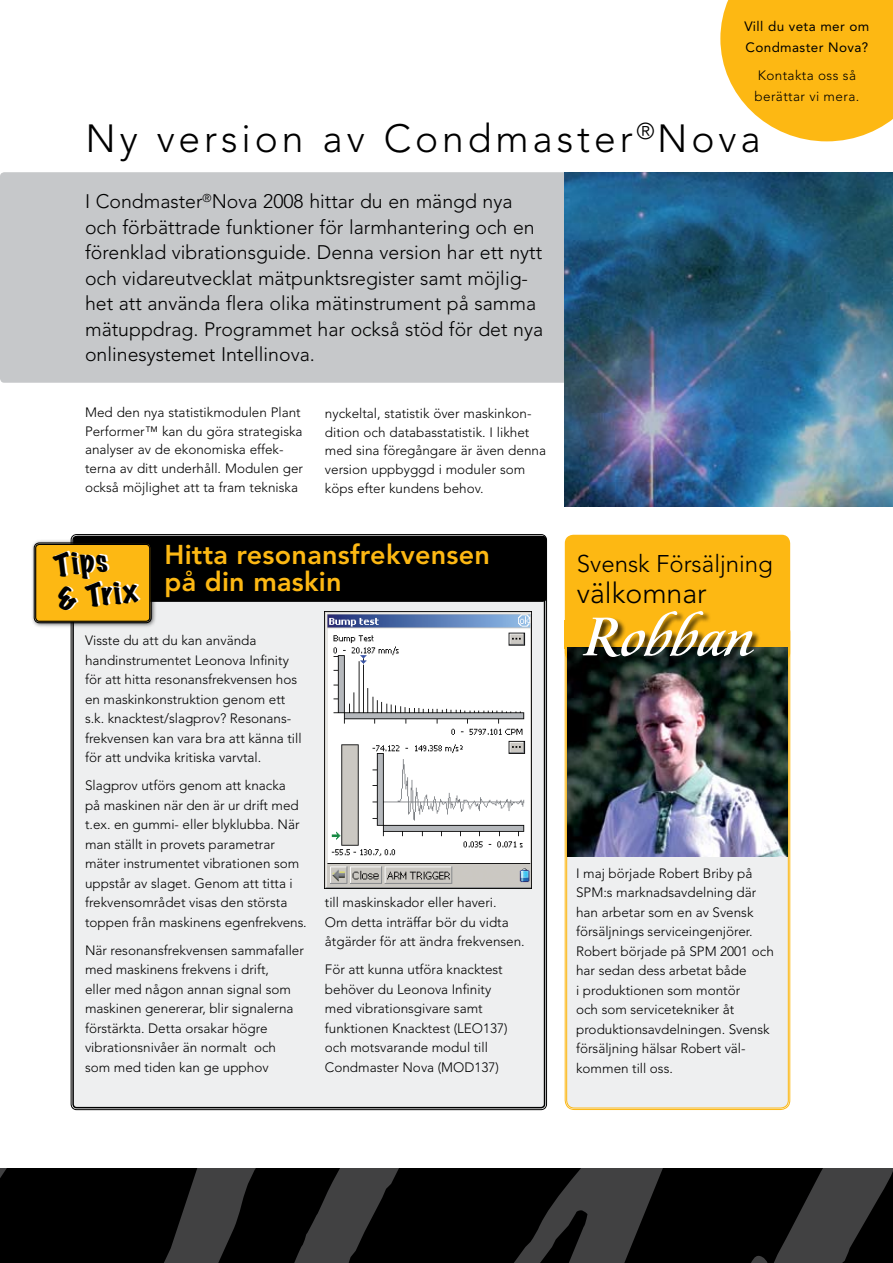
<style>
.page{position:relative;width:893px;height:1263px;background:#fff}
.page>*{position:absolute;margin:0;border:0;box-sizing:border-box;transform-origin:0 0}
.t1{font:69px "Florens";color:#fff}
.t2{font:300 39px "Avenir";letter-spacing:.1em;color:#000}
.t3{font:300 28.5px "Avenir LT Std";color:#000}
.t4{font:expanded 28.35px/34px "Marker Felt";color:#000}
.t5{font:800 27px/27px "Avenir LT Std";letter-spacing:.01em;color:#fdb813}
.t6{font:300 24px "Avenir LT Std";color:#000}
.t7{font:300 19.5px/25.5px "Avenir";color:#000}
.t8{font:300 13.5px/19.5px "Avenir LT Std";color:#000}
.t9{font:300 13.5px/18.8px "Avenir";color:#000}
.t10{font:13.5px/20.2px "Avenir LT Std";letter-spacing:.03em;color:#000}
.t11{font:300 13.5px/20.2px "Avenir LT Std";letter-spacing:.03em;color:#000}
</style>
<div class="page">
<svg style="left:0;top:1168px;width:245px;height:95px;background:#0e0e0e"></svg>
<svg style="left:245px;top:1168px;width:459px;height:95px;background:#141414"></svg>
<svg style="left:704px;top:1168px;width:189px;height:95px;background:#181818"></svg>
<svg style="left:720px;top:0;width:173px;height:141px;background:#fdc02e"></svg>
<div style="left:566px;top:623px;width:223px;height:486px;background:#eeeff0;border-radius:9px"></div>
<div style="left:565px;top:535px;width:225px;height:126px;background:#fdb813;border-radius:9px"></div>
<img style="left:567px;top:648px;width:221px;height:208px">
<div style="left:0;top:172px;width:893px;height:211px;background:#c6c8ca"></div>
<img style="left:565px;top:173px;width:328px;height:333px">
<div style="left:72px;top:536px;width:473px;height:572px;background:#eeeff0;border-radius:4px"></div>
<div style="left:74px;top:536px;width:473px;height:66px;background:#000;border-radius:4px"></div>
<div style="left:31px;top:539px;width:149px;height:113px;background:#000;opacity:.75"></div>
<div style="left:35px;top:544px;width:115px;height:78px;background:#fdb813;border-radius:4px"></div>
<div style="left:34px;top:543px;width:117px;height:80px;border:1px solid #000;border-radius:5px"></div>
<div style="left:35px;top:544px;width:115px;height:78px;border:1px solid #000;border-radius:4px"></div>
<div style="left:582px;top:611px;width:311px;height:129px;background:#000;opacity:.75"></div>
<img style="left:325px;top:612px;width:206px;height:276px">
<p class="t10" style="left:744px;top:17px;width:127px">Vill du veta mer om<br>Condmaster Nova?</p>
<p class="t11" style="left:754px;top:66px;width:106px">Kontakta oss så berättar vi mera.</p>
<h2 class="t2" style="left:85px;top:116px;width:677px">Ny version av Condmaster<sup>®</sup>Nova</h2>
<p class="t7" style="left:85px;top:189px;width:460px">I Condmaster<sup>®</sup>Nova 2008 hittar du en mängd nya och förbättrade funktioner för larmhantering och en förenklad vibrationsguide. Denna version har ett nytt och vidareutvecklat mätpunktsregister samt möjlig&shy;het att använda flera olika mätinstrument på samma mätuppdrag. Programmet har också stöd för det nya onlinesystemet Intellinova.</p>
<p class="t9" style="left:85px;top:403px;width:220px">Med den nya statistikmodulen Plant Performer™ kan du göra strategiska analyser av de ekonomiska effek&shy;terna av ditt underhåll. Modulen ger också möjlighet att ta fram tekniska</p>
<p class="t9" style="left:325px;top:404px;width:223px">nyckeltal, statistik över maskinkon&shy;dition och databasstatistik. I likhet med sina föregångare är även denna version uppbyggd i moduler som köps efter kundens behov.</p>
<h3 class="t5" style="left:164px;top:541px;width:327px">Hitta resonansfrekvensen på din maskin</h3>
<h3 class="t4" style="left:52px;top:547px;width:82px;rotate:-7deg">Tips<br>&amp; Trix</h3>
<p class="t8" style="left:85px;top:631px;width:218px">Visste du att du kan använda handinstrumentet Leonova Infinity för att hitta resonansfrekvensen hos en maskinkonstruktion genom ett s.k. knacktest/slagprov? Resonans&shy;frekvensen kan vara bra att känna till för att undvika kritiska varvtal.</p>
<p class="t8" style="left:85px;top:776px;width:223px">Slagprov utförs genom att knacka<br>på maskinen när den är ur drift med t.ex. en gummi- eller blyklubba. När man ställt in provets parametrar mäter instrumentet vibrationen som uppstår av slaget. Genom att titta i frekvensområdet visas den största toppen från maskinens egenfrekvens.</p>
<p class="t8" style="left:85px;top:940px;width:220px">När resonansfrekvensen sammafaller med maskinens frekvens i drift,<br>eller med någon annan signal som maskinen genererar, blir signalerna förstärkta. Detta orsakar högre vibrationsnivåer än normalt och som med tiden kan ge upphov</p>
<p class="t8" style="left:325px;top:893px;width:201px">till maskinskador eller haveri.<br>Om detta inträffar bör du vidta åtgärder för att ändra frekvensen.</p>
<p class="t8" style="left:325px;top:960px;width:184px">För att kunna utföra knacktest behöver du Leonova Infinity med vibrationsgivare samt funktionen Knacktest (LEO137) och motsvarande modul till<br>Condmaster Nova (MOD137)</p>
<h3 class="t6" style="left:577px;top:550px;width:198px">Svensk Försäljning</h3>
<h3 class="t3" style="left:577px;top:577px;width:131px">välkomnar</h3>
<h1 class="t1" style="left:584px;top:603px;width:172px">Robban</h1>
<p class="t8" style="left:576px;top:863px;width:199px">I maj började Robert Briby på<br>SPM:s marknadsavdelning där han arbetar som en av Svensk försäljnings serviceingenjörer.<br>Robert började på SPM 2001 och har sedan dess arbetat både<br>i produktionen som montör<br>och som servicetekniker åt produktionsavdelningen. Svensk försäljning hälsar Robert väl&shy;kommen till oss.</p>
</div>
